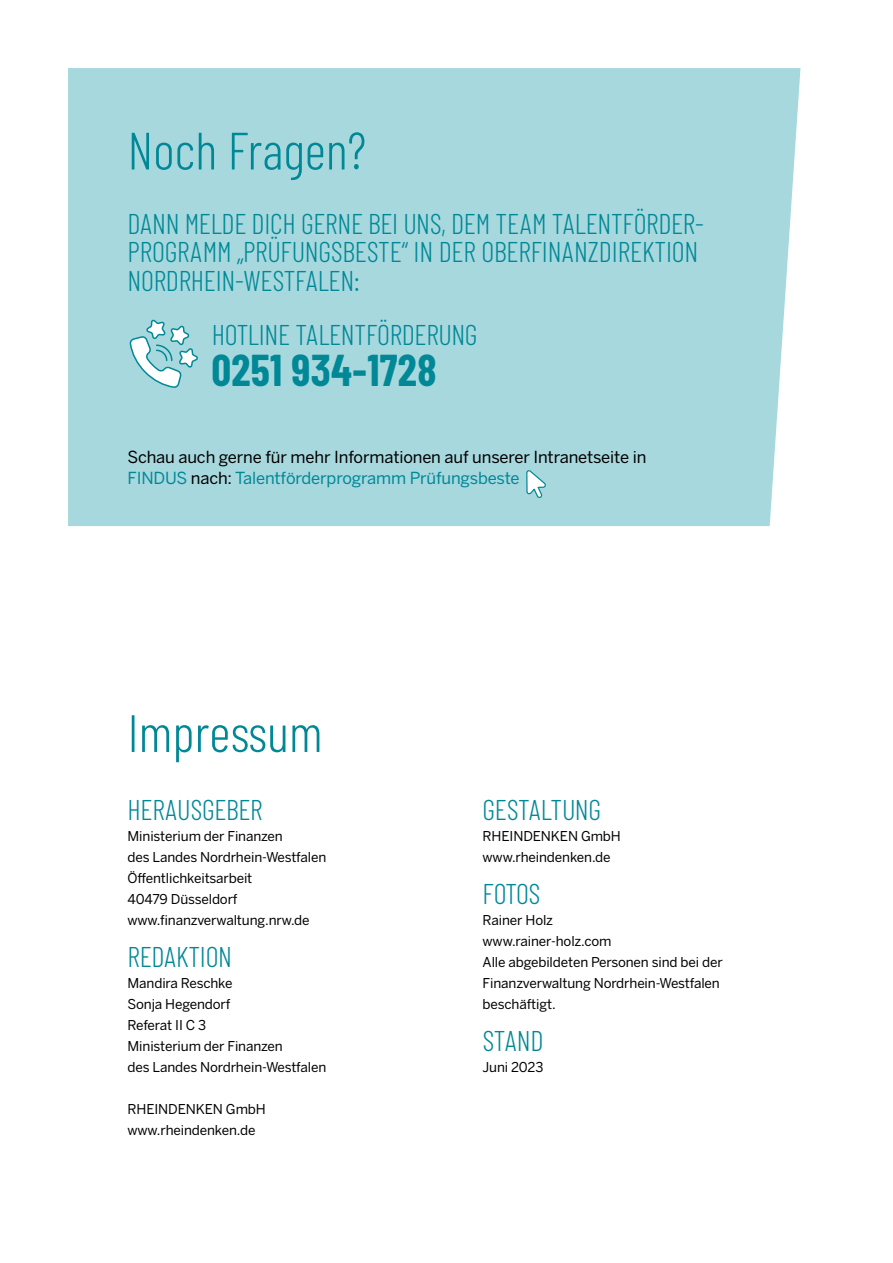
<style>
.page{position:relative;width:893px;height:1263px;background:#fff}
.page>*{position:absolute;margin:0;border:0;box-sizing:border-box;transform-origin:0 0}
.t1{font:300 52.5px "Barlow Condensed";color:#008897}
.t2{font:700 43.5px "Barlow Condensed";letter-spacing:.01em;color:#008897}
.t3{font:300 28.5px/28.5px "Barlow Condensed";letter-spacing:-.01em;color:#008897}
.t4{font:16.5px/21px "Benton Sans";letter-spacing:-.01em;color:#000}
.t5{font:13.5px/21px "Benton Sans";letter-spacing:-.01em;color:#000}
.s1{color:#008897}
</style>
<div class="page">
<div style="left:68px;top:68px;width:732px;height:458px;background:#a7d8de"></div>
<div style="left:526px;top:220px;width:21px;height:306px;background:#a7d8de"></div>
<svg style="left:130px;top:320px;width:70px;height:69px"></svg>
<h1 class="t1" style="left:128px;top:118px;width:240px">Noch Fragen?</h1>
<h3 class="t3" style="left:128px;top:209px;width:578px">DANN MELDE DICH GERNE BEI UNS, DEM TEAM TALENTFÖRDER-<br>PROGRAMM „PRÜFUNGSBESTE“ IN DER OBERFINANZDIREKTION<br>NORDRHEIN-WESTFALEN:</h3>
<h3 class="t3" style="left:212px;top:320px;width:267px">HOTLINE TALENTFÖRDERUNG</h3>
<h2 class="t2" style="left:212px;top:343px;width:226px">0251 934-1728</h2>
<p class="t4" style="left:128px;top:446px;width:520px">Schau auch gerne für mehr Informationen auf unserer Intranetseite in<br><span class="s1">FINDUS</span> nach: <span class="s1">Talentförderprogramm Prüfungsbeste</span></p>
<h1 class="t1" style="left:128px;top:700px;width:197px">Impressum</h1>
<h3 class="t3" style="left:128px;top:795px;width:137px">HERAUSGEBER</h3>
<p class="t5" style="left:128px;top:825px;width:200px">Ministerium der Finanzen<br>des Landes Nordrhein-Westfalen<br>Öffentlichkeitsarbeit<br>40479 Düsseldorf www.finanzverwaltung.nrw.de</p>
<h3 class="t3" style="left:128px;top:942px;width:106px">REDAKTION</h3>
<p class="t5" style="left:128px;top:972px;width:200px">Mandira Reschke<br>Sonja Hegendorf<br>Referat II C 3<br>Ministerium der Finanzen<br>des Landes Nordrhein-Westfalen</p>
<p class="t5" style="left:128px;top:1098px;width:140px">RHEINDENKEN GmbH www.rheindenken.de</p>
<h3 class="t3" style="left:483px;top:795px;width:120px">GESTALTUNG</h3>
<p class="t5" style="left:483px;top:825px;width:140px">RHEINDENKEN GmbH www.rheindenken.de</p>
<h3 class="t3" style="left:483px;top:879px;width:59px">FOTOS</h3>
<p class="t5" style="left:483px;top:909px;width:242px">Rainer Holz<br>www.rainer-holz.com<br>Alle abgebildeten Personen sind bei der<br>Finanzverwaltung Nordrhein-Westfalen beschäftigt.</p>
<h3 class="t3" style="left:483px;top:1026px;width:62px">STAND</h3>
<p class="t5" style="left:483px;top:1056px;width:62px">Juni 2023</p>
</div>
